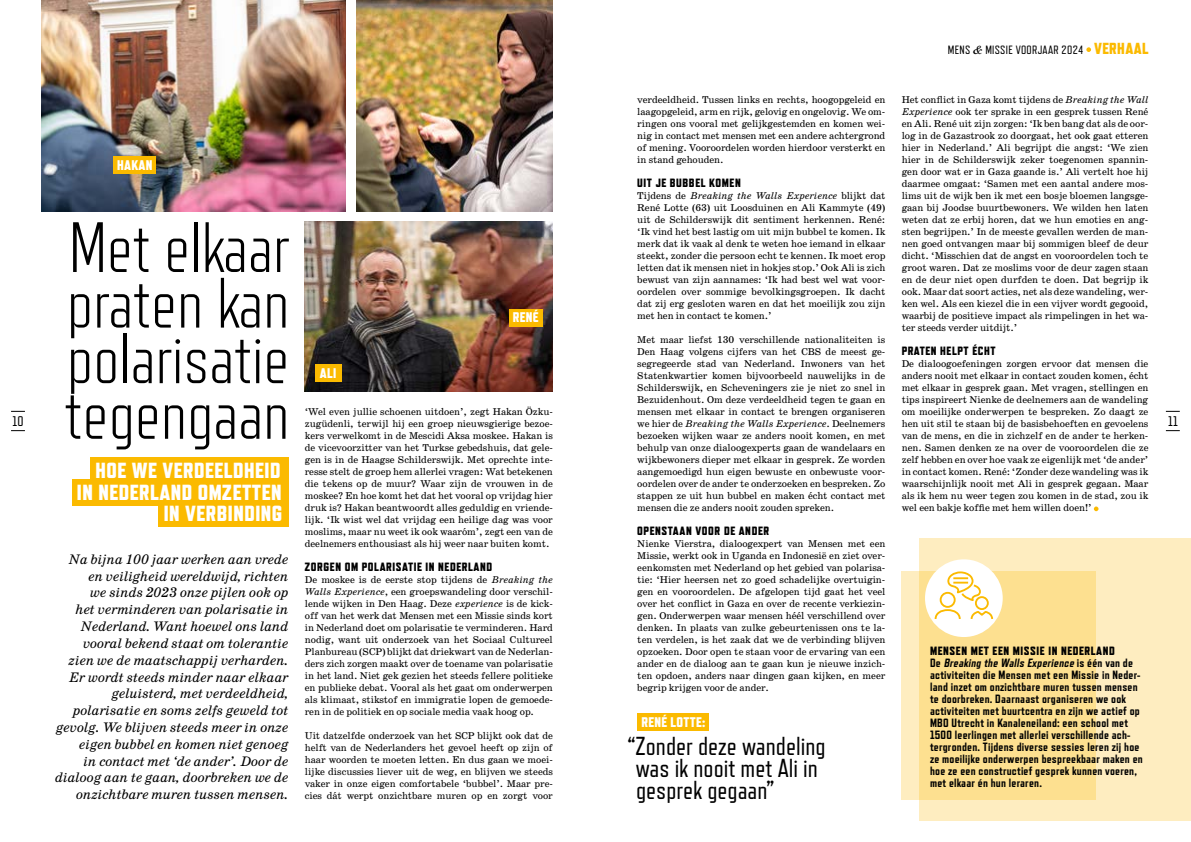
<style>
.page{position:relative;width:1191px;height:842px;background:#fff}
.page>*{position:absolute;margin:0;border:0;box-sizing:border-box;transform-origin:0 0}
.t1{font:300 71.1px/55.6px "Refrigerator Deluxe";letter-spacing:-.01em;color:#000;text-align:justify}
.t2{font:26px/22px "Refrigerator Deluxe";color:#000}
.t3{font:800 21.9px/21.2px "Refrigerator Deluxe";letter-spacing:.025em;color:#fff;text-align:right}
.t4{font:italic 14px/16.8px "School";letter-spacing:-.025em;color:#000;text-align:right}
.t5{font:800 14px "Refrigerator Deluxe";letter-spacing:.025em;color:#fff}
.t6{font:14px "Refrigerator Deluxe";color:#000}
.t7{font:800 12px/12px "Refrigerator Deluxe";letter-spacing:.02em;color:#000}
.t8{font:800 12px "Refrigerator Deluxe";letter-spacing:.05em;color:#000}
.t9{font:12px "Refrigerator Deluxe";letter-spacing:.025em;color:#000}
.t10{font:10px/12px "School";letter-spacing:-.01em;color:#000;text-align:justify}
.s1{font-style:italic}
.s2{font-family:"School";font-style:italic}
.s3{font-weight:800;font-size:16px;color:#fbba00}
.s4{font-style:inherit}
</style>
<div class="page">
<img style="left:41px;top:0;width:305px;height:211px">
<img style="left:357px;top:0;width:196px;height:211px">
<img style="left:305px;top:222px;width:248px;height:170px">
<div style="left:637px;top:714px;width:72px;height:17px;background:#fbba00"></div>
<div style="left:114px;top:157px;width:42px;height:17px;background:#fbba00"></div>
<div style="left:315px;top:365px;width:27px;height:17px;background:#fbba00"></div>
<div style="left:509px;top:309px;width:33px;height:17px;background:#fbba00"></div>
<svg style="left:1086px;top:47px;width:5px;height:5px"></svg>
<svg style="left:1165px;top:411px;width:14px;height:1px"></svg>
<svg style="left:1165px;top:430px;width:14px;height:1px"></svg>
<svg style="left:1093px;top:506px;width:5px;height:5px"></svg>
<div style="left:901px;top:571px;width:195px;height:228px;background:#feedc0"></div>
<svg style="left:918px;top:539px;width:273px;height:282px;background:#fde6a7"></svg>
<div style="left:925px;top:559px;width:77px;height:78px;background:#fff;border-radius:50%"></div>
<svg style="left:933px;top:570px;width:61px;height:49px"></svg>
<div style="left:72px;top:479px;width:216px;height:26px;background:#fbba00"></div>
<div style="left:158px;top:500px;width:130px;height:27px;background:#fbba00"></div>
<div style="left:90px;top:457px;width:198px;height:27px;background:#fbba00"></div>
<svg style="left:11px;top:430px;width:14px;height:1px"></svg>
<svg style="left:11px;top:411px;width:14px;height:1px"></svg>
<h3 class="t6" style="left:12px;top:413px;width:13px">10</h3>
<h3 class="t5" style="left:117px;top:157px;width:37px">HAKAN</h3>
<h1 class="t1" style="left:64px;top:221px;width:227px">Met elkaar praten kan polarisatie tegengaan</h1>
<h3 class="t3" style="left:77px;top:481px;width:207px">IN NEDERLAND OMZETTEN<br>IN VERBINDING</h3>
<h3 class="t3" style="left:96px;top:460px;width:186px">HOE WE VERDEELDHEID</h3>
<p class="t4" style="left:55px;top:551px;width:235px">Na bijna 100 jaar werken aan vrede en veiligheid wereldwijd, richten<br>we sinds 2023 onze pijlen ook op<br>het verminderen van polarisatie in Nederland. Want hoewel ons land vooral bekend staat om tolerantie zien we de maatschappij verharden.<br>Er wordt steeds minder naar elkaar geluisterd, met verdeeldheid, polarisatie en soms zelfs geweld tot gevolg. We blijven steeds meer in onze eigen bubbel en komen niet genoeg<br>in contact met ‘de ander’. Door de dialoog aan te gaan, doorbreken we de onzichtbare muren tussen mensen.</p>
<h3 class="t5" style="left:320px;top:365px;width:18px">ALI</h3>
<h3 class="t5" style="left:513px;top:309px;width:27px">RENÉ</h3>
<p class="t10" style="left:305px;top:406px;width:250px">‘Wel even jullie schoenen uitdoen’, zegt Hakan Özku&shy;zugüdenli, terwijl hij een groep nieuwsgierige bezoe&shy;kers verwelkomt in de Mescidi Aksa moskee. Hakan is de vicevoorzitter van het Turkse gebedshuis, dat gele&shy;gen is in de Haagse Schilderswijk. Met oprechte inte&shy;resse stelt de groep hem allerlei vragen: Wat betekenen die tekens op de muur? Waar zijn de vrouwen in de moskee? En hoe komt het dat het vooral op vrijdag hier druk is? Hakan beantwoordt alles geduldig en vriende&shy;lijk. ‘Ik wist wel dat vrijdag een heilige dag was voor moslims, maar nu weet ik ook waaróm’, zegt een van de deelnemers enthousiast als hij weer naar buiten komt.</p>
<p class="t8" style="left:305px;top:560px;width:189px">ZORGEN OM POLARISATIE IN NEDERLAND</p>
<p class="t10" style="left:305px;top:574px;width:250px">De moskee is de eerste stop tijdens de <span class="s1">Breaking the Walls Experience</span>, een groepswandeling door verschil&shy;lende wijken in Den Haag. Deze <span class="s1">experience</span> is de kick&shy;off van het werk dat Mensen met een Missie sinds kort in Nederland doet om polarisatie te verminderen. Hard nodig, want uit onderzoek van het Sociaal Cultureel Planbureau (SCP) blijkt dat driekwart van de Nederlan&shy;ders zich zorgen maakt over de toename van polarisatie in het land. Niet gek gezien het steeds fellere politieke en publieke debat. Vooral als het gaat om onderwerpen als klimaat, stikstof en immigratie lopen de gemoede&shy;ren in de politiek en op sociale media vaak hoog op.</p>
<p class="t10" style="left:305px;top:730px;width:250px">Uit datzelfde onderzoek van het SCP blijkt ook dat de helft van de Nederlanders het gevoel heeft op zijn of haar woorden te moeten letten. En dus gaan we moei&shy;lijke discussies liever uit de weg, en blijven we steeds vaker in onze eigen comfortabele ‘bubbel’. Maar pre&shy;cies dát werpt onzichtbare muren op en zorgt voor</p>
<p class="t9" style="left:948px;top:43px;width:202px">MENS <span class="s2">&amp;</span> MISSIE VOORJAAR 2024 <span class="s3">VERHAAL</span></p>
<p class="t10" style="left:637px;top:94px;width:250px">verdeeldheid. Tussen links en rechts, hoogopgeleid en laagopgeleid, arm en rijk, gelovig en ongelovig. We om&shy;ringen ons vooral met gelijkgestemden en komen wei&shy;nig in contact met mensen met een andere achtergrond of mening. Vooroordelen worden hierdoor versterkt en in stand gehouden.</p>
<p class="t8" style="left:637px;top:176px;width:105px">UIT JE BUBBEL KOMEN</p>
<p class="t10" style="left:637px;top:190px;width:250px">Tijdens de <span class="s1">Breaking the Walls Experience</span> blijkt dat René Lotte (63) uit Loosduinen en Ali Kammyte (49) uit de Schilderswijk dit sentiment herkennen. René: ‘Ik vind het best lastig om uit mijn bubbel te komen. Ik merk dat ik vaak al denk te weten hoe iemand in elkaar steekt, zonder die persoon echt te kennen. Ik moet erop letten dat ik mensen niet in hokjes stop.’ Ook Ali is zich bewust van zijn aannames: ‘Ik had best wel wat voor&shy;oordelen over sommige bevolkingsgroepen. Ik dacht dat zij erg gesloten waren en dat het moeilijk zou zijn met hen in contact te komen.’</p>
<p class="t10" style="left:637px;top:334px;width:250px">Met maar liefst 130 verschillende nationaliteiten is Den Haag volgens cijfers van het CBS de meest ge&shy;segregeerde stad van Nederland. Inwoners van het Statenkwartier komen bijvoorbeeld nauwelijks in de Schilderswijk, en Scheveningers zie je niet zo snel in Bezuidenhout. Om deze verdeeldheid tegen te gaan en mensen met elkaar in contact te brengen organiseren we hier de <span class="s1">Breaking the Walls Experience</span>. Deelnemers bezoeken wijken waar ze anders nooit komen, en met behulp van onze dialoogexperts gaan de wandelaars en wijkbewoners dieper met elkaar in gesprek. Ze worden aangemoedigd hun eigen bewuste en onbewuste voor&shy;oordelen over de ander te onderzoeken en bespreken. Zo stappen ze uit hun bubbel en maken écht contact met mensen die ze anders nooit zouden spreken.</p>
<p class="t8" style="left:637px;top:524px;width:133px">OPENSTAAN VOOR DE ANDER</p>
<p class="t10" style="left:637px;top:538px;width:250px">Nienke Vierstra, dialoogexpert van Mensen met een Missie, werkt ook in Uganda en Indonesië en ziet over&shy;eenkomsten met Nederland op het gebied van polarisa&shy;tie: ‘Hier heersen net zo goed schadelijke overtuigin&shy;gen en vooroordelen. De afgelopen tijd gaat het veel over het conflict in Gaza en over de recente verkiezin&shy;gen. Onderwerpen waar mensen héél verschillend over denken. In plaats van zulke gebeurtenissen ons te la&shy;ten verdelen, is het zaak dat we de verbinding blijven opzoeken. Door open te staan voor de ervaring van een ander en de dialoog aan te gaan kun je nieuwe inzich&shy;ten opdoen, anders naar dingen gaan kijken, en meer begrip krijgen voor de ander.</p>
<h3 class="t5" style="left:641px;top:714px;width:66px">RENÉ LOTTE:</h3>
<h2 class="t2" style="left:636px;top:736px;width:191px;text-indent:-8px">“Zonder deze wandeling was ik nooit met Ali in gesprek gegaan”</h2>
<p class="t10" style="left:901px;top:94px;width:248px">Het conflict in Gaza komt tijdens de <span class="s1">Breaking the Wall Experience</span> ook ter sprake in een gesprek tussen René en Ali. René uit zijn zorgen: ‘Ik ben bang dat als de oor&shy;log in de Gazastrook zo doorgaat, het ook gaat etteren hier in Nederland.’ Ali begrijpt die angst: ‘We zien hier in de Schilderswijk zeker toegenomen spannin&shy;gen door wat er in Gaza gaande is.’ Ali vertelt hoe hij daarmee omgaat: ‘Samen met een aantal andere mos&shy;lims uit de wijk ben ik met een bosje bloemen langsge&shy;gaan bij Joodse buurtbewoners. We wilden hen laten weten dat ze erbij horen, dat we hun emoties en ang&shy;sten begrijpen.’ In de meeste gevallen werden de man&shy;nen goed ontvangen maar bij sommigen bleef de deur dicht. ‘Misschien dat de angst en vooroordelen toch te groot waren. Dat ze moslims voor de deur zagen staan en de deur niet open durfden te doen. Dat begrijp ik ook. Maar dat soort acties, net als deze wandeling, wer&shy;ken wel. Als een kiezel die in een vijver wordt gegooid, waarbij de positieve impact als rimpelingen in het wa&shy;ter steeds verder uitdijt.’</p>
<p class="t8" style="left:901px;top:344px;width:95px">PRATEN HELPT ÉCHT</p>
<p class="t10" style="left:901px;top:358px;width:248px">De dialoogoefeningen zorgen ervoor dat mensen die anders nooit met elkaar in contact zouden komen, écht met elkaar in gesprek gaan. Met vragen, stellingen en tips inspireert Nienke de deelnemers aan de wandeling om moeilijke onderwerpen te bespreken. Zo daagt ze hen uit stil te staan bij de basisbehoeften en gevoelens van de mens, en die in zichzelf en de ander te herken&shy;nen. Samen denken ze na over de vooroordelen die ze zelf hebben en over hoe vaak ze eigenlijk met ‘de ander’ in contact komen. René: ‘Zonder deze wandeling was ik waarschijnlijk nooit met Ali in gesprek gegaan. Maar als ik hem nu weer tegen zou komen in de stad, zou ik wel een bakje koffie met hem willen doen!’</p>
<p class="t7" style="left:930px;top:645px;width:214px"><span class="s4">MENSEN MET EEN MISSIE IN NEDERLAND<br></span>D e <span class="s1">Breaking the Walls Experience</span> i s é é n va n d e activiteiten die Mensen met een Missie in Neder&shy;land inzet om onzichtbare muren tussen mensen te doorbreken. Daarnaast organiseren we ook activiteiten met buurtcentra en zijn we actief op MBO Utrecht in Kanaleneiland: een school met 1500 leerlingen met allerlei verschillende ach&shy;tergronden. Tijdens diverse sessies leren zij hoe ze moeilijke onderwerpen bespreekbaar maken en hoe ze een constructief gesprek kunnen voeren, met elkaar én hun leraren.</p>
<h3 class="t6" style="left:1168px;top:413px;width:11px">11</h3>
</div>
